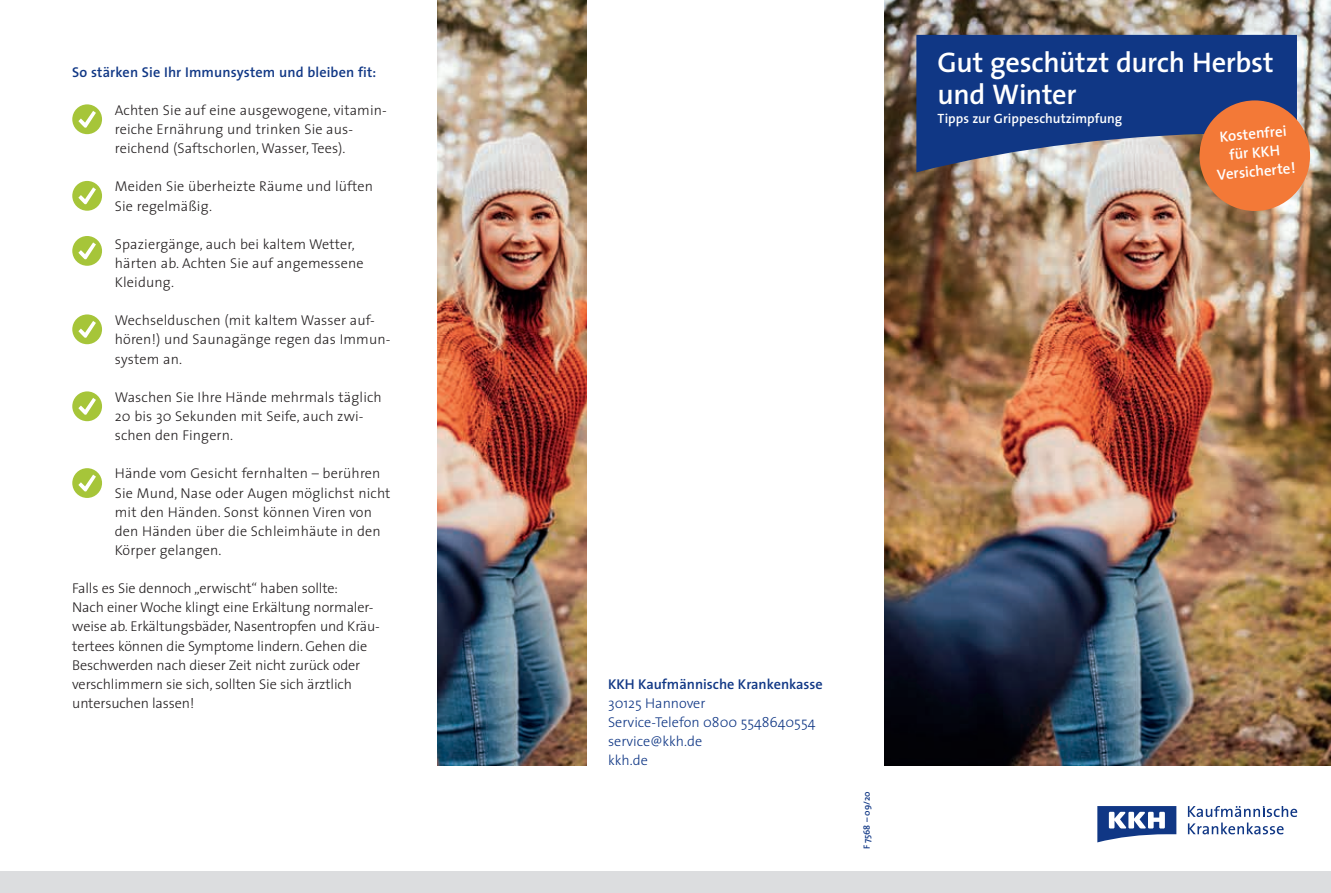
<style>
.page{position:relative;width:1331px;height:893px;background:#fff}
.page>*{position:absolute;margin:0;border:0;box-sizing:border-box;transform-origin:0 0}
.t1{font:600 28.5px/32px "The Sans";letter-spacing:-.01em;color:#fff}
.t2{font:600 15px/18.9px "The Sans";color:#fff;text-align:center}
.t3{font:300 14.25px/19.2px "The Sans";letter-spacing:.01em;color:#231f20}
.t4{font:300 14.25px/19.2px "The Sans";letter-spacing:-.01em;color:#231f20}
.t5{font:600 14.25px "The Sans";letter-spacing:.005em;color:#103785}
.t6{font:300 14.25px/19.2px "The Sans";color:#103785}
.t7{font:600 13.5px "The Sans";color:#fff}
.t8{font:600 9px "The Sans";color:#103785}
</style>
<div class="page">
<div style="left:0;top:872px;width:1331px;height:21px;background:#dcdddf"></div>
<img style="left:884px;top:0;width:447px;height:765px">
<svg style="left:916px;top:35px;width:381px;height:137px;background:#2b4b8c"></svg>
<svg style="left:1097px;top:806px;width:79px;height:36px"></svg>
<svg style="left:1188px;top:806px;width:109px;height:28px"></svg>
<div style="left:1199px;top:100px;width:111px;height:111px;background:#f37937;border-radius:50%"></div>
<div style="left:72px;top:104px;width:30px;height:30px;background:#a6c539;border-radius:50%"></div>
<svg style="left:78px;top:111px;width:18px;height:17px"></svg>
<div style="left:72px;top:181px;width:30px;height:30px;background:#a6c539;border-radius:50%"></div>
<svg style="left:78px;top:187px;width:18px;height:18px"></svg>
<div style="left:72px;top:236px;width:30px;height:30px;background:#a6c539;border-radius:50%"></div>
<svg style="left:78px;top:242px;width:18px;height:18px"></svg>
<div style="left:72px;top:314px;width:30px;height:30px;background:#a6c539;border-radius:50%"></div>
<svg style="left:78px;top:321px;width:18px;height:17px"></svg>
<div style="left:72px;top:391px;width:30px;height:30px;background:#a6c539;border-radius:50%"></div>
<svg style="left:78px;top:398px;width:18px;height:17px"></svg>
<div style="left:72px;top:468px;width:30px;height:30px;background:#a6c539;border-radius:50%"></div>
<svg style="left:78px;top:475px;width:18px;height:17px"></svg>
<img style="left:438px;top:0;width:149px;height:765px">
<p class="t5" style="left:72px;top:60px;width:306px">So stärken Sie Ihr Immunsystem und bleiben fit:</p>
<p class="t3" style="left:115px;top:100px;width:274px">Achten Sie auf eine ausgewogene, vitamin&shy;reiche Ernährung und trinken Sie aus&shy;reichend (Saftschorlen, Wasser, Tees).</p>
<p class="t3" style="left:115px;top:176px;width:260px">Meiden Sie überheizte Räume und lüften<br>Sie regelmäßig.</p>
<p class="t3" style="left:115px;top:234px;width:250px">Spaziergänge, auch bei kaltem Wetter, härten ab. Achten Sie auf angemessene<br>Kleidung.</p>
<p class="t3" style="left:115px;top:310px;width:277px">Wechselduschen (mit kaltem Wasser auf&shy;hören!) und Saunagänge regen das Immun&shy;system an.</p>
<p class="t3" style="left:115px;top:387px;width:269px">Waschen Sie Ihre Hände mehrmals täglich<br>20 bis 30 Sekunden mit Seife, auch zwi&shy;schen den Fingern.</p>
<p class="t3" style="left:115px;top:463px;width:277px">Hände vom Gesicht fernhalten – berühren Sie Mund, Nase oder Augen möglichst nicht mit den Händen. Sonst können Viren von den Händen über die Schleimhäute in den Körper gelangen.</p>
<p class="t4" style="left:72px;top:578px;width:309px">Falls es Sie dennoch „erwischt“ haben sollte:<br>Nach einer Woche klingt eine Erkältung normaler&shy;weise ab. Erkältungsbäder, Nasentropfen und Kräu&shy;tertees können die Symptome lindern. Gehen die Beschwerden nach dieser Zeit nicht zurück oder verschlimmern sie sich, sollten Sie sich ärztlich untersuchen lassen!</p>
<h1 class="t1" style="left:938px;top:45px;width:338px">Gut geschützt durch Herbst und Winter</h1>
<p class="t7" style="left:938px;top:108px;width:186px">Tipps zur Grippeschutzimpfung</p>
<p class="t2" style="left:1213px;top:127px;width:80px;rotate:-5deg">Kostenfrei für KKH<br>Versicherte!</p>
<p class="t5" style="left:608px;top:672px;width:216px">KKH Kaufmännische Krankenkasse</p>
<p class="t6" style="left:608px;top:693px;width:209px">30125 Hannover<br>Service-Telefon 0800 5548640554 service@kkh.de<br>kkh.de</p>
<p class="t8" style="left:859px;top:849px;width:59px;rotate:-90deg">F 7568 – 09/20</p>
</div>
